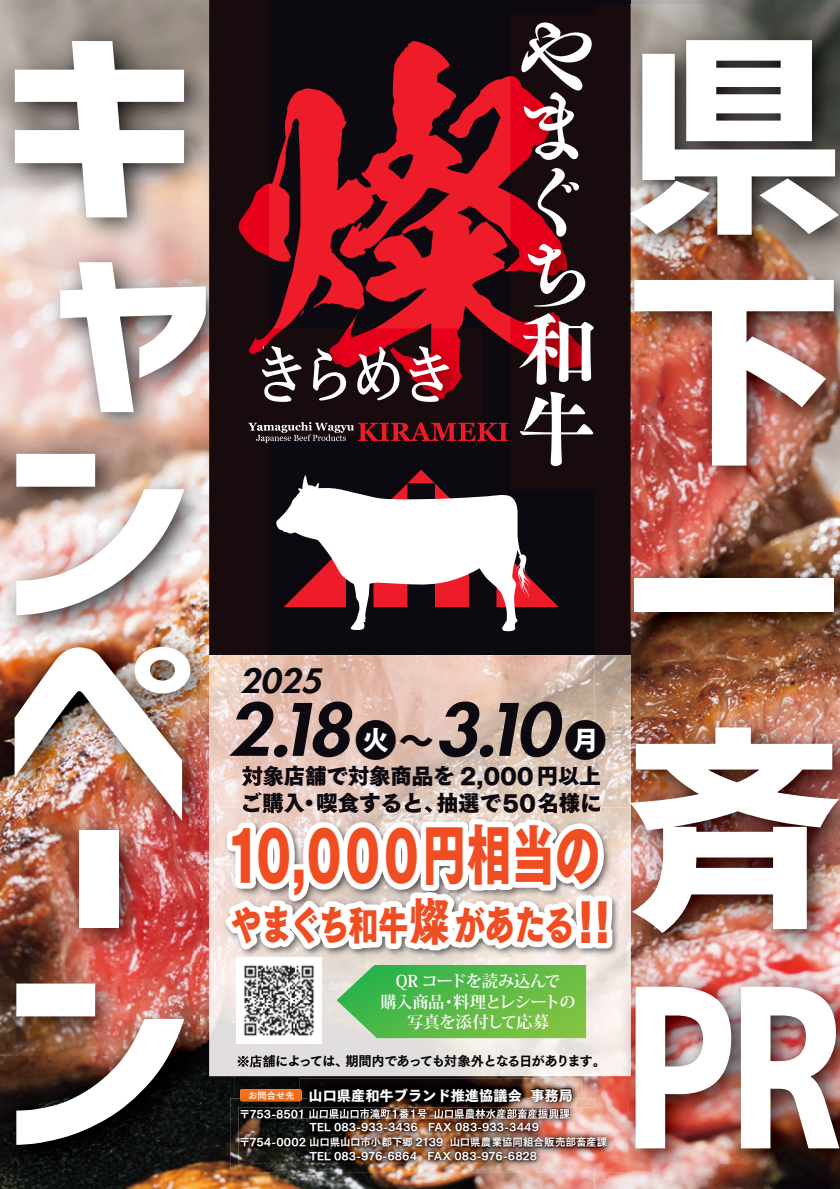
<style>
.page{position:relative;width:840px;height:1189px;background:#fff}
.page>*{position:absolute;margin:0;border:0;box-sizing:border-box;transform-origin:0 0}
.t1{font:221.1px "Corporate Logo Bold";color:#fff;scale:.8 1}
.t2{font:215.4px/196px "Corporate Logo Bold";color:#fff;scale:1.2 1}
.t3{font:212.3px/231.4px "Corporate Logo Bold";color:#fff;text-align:justify;scale:1.04 1}
.t4{font:700 74.8px "RA Hana Kocho Std";color:#fff}
.t5{font:italic 800 70.2px "Futura Std";color:#0d0910;scale:1.07 1}
.t6{font:64.5px "Tsuku Go Pro U";letter-spacing:.015em;color:#f04d22;scale:.68 1}
.t7{font:39.7px "Tsuku Go Pro U";color:#f04d22;scale:.75 1}
.t8{font:italic 800 32.7px "Futura Std";color:#0d0910;scale:1.08 1}
.t9{font:21.5px/26.9px "Tsuku Go Pro U";color:#0d0910}
.t10{font:700 16.3px/20.6px "Koz Min Pro";letter-spacing:-.035em;color:#fff;text-align:center}
.t11{font:14.2px "Tsuku Go Pro H";color:#fff}
.t12{font:13.3px "Tsuku Go Pro E";letter-spacing:-.08em;color:#000002}
.t13{font:10.5px/13.5px "Tsuku Go Pro E";letter-spacing:-.005em;color:#fff}
.s1{font-family:"Koz Go Pr 6 N";font-style:normal;font-size:42.1px}
.s2{font-family:"Koz Go Pr 6 N";font-style:normal;font-size:35.1px}
.s3{font-size:49.6px}
.s4{font-family:"Tsuku Go Pro B";font-size:9.2px}
</style>
<div class="page">
<div style="left:209px;top:0;width:421px;height:655px;background:#170b0e"></div>
<img style="left:269px;top:655px;width:325px;height:140px">
<img style="left:305px;top:795px;width:12px;height:4px">
<img style="left:421px;top:795px;width:116px;height:4px">
<img style="left:269px;top:975px;width:325px;height:100px">
<img style="left:269px;top:765px;width:247px;height:24px">
<img style="left:269px;top:792px;width:36px;height:7px">
<img style="left:317px;top:792px;width:104px;height:7px">
<img style="left:437px;top:792px;width:42px;height:7px">
<img style="left:480px;top:794px;width:21px;height:5px">
<img style="left:503px;top:794px;width:15px;height:5px">
<img style="left:520px;top:793px;width:15px;height:6px">
<img style="left:537px;top:792px;width:57px;height:7px">
<img style="left:269px;top:1054px;width:66px;height:13px">
<svg style="left:269px;top:41px;width:275px;height:344px;fill:#ee1b29"></svg>
<img style="left:462px;top:328px;width:21px;height:57px">
<img style="left:269px;top:328px;width:193px;height:63px">
<img style="left:269px;top:346px;width:60px;height:45px">
<img style="left:329px;top:346px;width:120px;height:45px">
<img style="left:510px;top:41px;width:70px;height:147px">
<img style="left:510px;top:76px;width:57px;height:293px">
<svg style="left:521px;top:22px;width:70px;height:138px"></svg>
<svg style="left:537px;top:168px;width:42px;height:69px"></svg>
<svg style="left:527px;top:244px;width:58px;height:62px"></svg>
<svg style="left:519px;top:313px;width:74px;height:71px"></svg>
<img style="left:630px;top:5px;width:209px;height:722px">
<img style="left:818px;top:932px;width:21px;height:256px">
<img style="left:626px;top:932px;width:192px;height:231px">
<img style="left:594px;top:1075px;width:32px;height:23px">
<img style="left:594px;top:1163px;width:224px;height:25px">
<img style="left:594px;top:656px;width:36px;height:419px">
<img style="left:594px;top:655px;width:36px;height:1px">
<img style="left:631px;top:727px;width:208px;height:205px">
<img style="left:630px;top:727px;width:1px;height:205px">
<img style="left:0;top:0;width:234px;height:1188px">
<img style="left:234px;top:1075px;width:35px;height:23px">
<img style="left:234px;top:1171px;width:35px;height:17px">
<img style="left:209px;top:0;width:60px;height:1075px">
<img style="left:238px;top:183px;width:31px;height:74px">
<img style="left:248px;top:332px;width:21px;height:22px">
<img style="left:262px;top:346px;width:7px;height:45px">
<img style="left:242px;top:765px;width:27px;height:24px">
<img style="left:243px;top:792px;width:26px;height:7px">
<img style="left:237px;top:1054px;width:32px;height:13px">
<img style="left:303px;top:950px;width:128px;height:25px">
<img style="left:269px;top:950px;width:34px;height:7px">
<img style="left:431px;top:950px;width:33px;height:14px">
<img style="left:530px;top:950px;width:64px;height:25px">
<img style="left:464px;top:950px;width:66px;height:14px">
<img style="left:594px;top:807px;width:35px;height:168px">
<img style="left:214px;top:807px;width:55px;height:168px">
<svg style="left:226px;top:799px;width:386px;height:151px"></svg>
<div style="left:240px;top:1088px;width:61px;height:12px;background:#f36e21;border-radius:2px"></div>
<img style="left:230px;top:1098px;width:397px;height:73px">
<img style="left:240px;top:1098px;width:60px;height:2px">
<img style="left:238px;top:1106px;width:381px;height:57px">
<img style="left:241px;top:1108px;width:329px;height:10px">
<img style="left:300px;top:1078px;width:281px;height:36px">
<svg style="left:300px;top:1088px;width:1px;height:12px"></svg>
<img style="left:300px;top:1108px;width:270px;height:6px">
<img style="left:307px;top:1086px;width:267px;height:20px">
<div style="left:359px;top:723px;width:34px;height:33px;background:#fff;border-radius:50%"></div>
<div style="left:568px;top:723px;width:34px;height:33px;background:#fff;border-radius:50%"></div>
<svg style="left:248px;top:391px;width:345px;height:240px"></svg>
<svg style="left:336px;top:964px;width:250px;height:73px;background:#65bd54"></svg>
<img style="left:236px;top:957px;width:86px;height:85px">
<h2 class="t2" style="left:-32px;top:3px;width:199px;line-height:230.5px">キャ</h2>
<h2 class="t2" style="left:-30px;top:423px;width:185px;text-align:justify">ンペー</h2>
<h2 class="t2" style="left:-30px;top:952px;width:180px">ン</h2>
<h3 class="t4" style="left:243px;top:337px;width:224px">きらめき</h3>
<h3 class="t8" style="left:240px;top:660px;width:77px">2025</h3>
<h3 class="t5" style="left:227px;top:685px;width:356px">2.18<span class="s1">火</span><span class="s2">～</span>3.10<span class="s1">月</span></h3>
<h3 class="t9" style="left:240px;top:763px;width:363px">対象店舗で対象商品を 2,000円以上ご購入・喫食すると、抽選で50名様に</h3>
<h3 class="t6" style="left:227px;top:819px;width:549px">10,000円相当の</h3>
<h3 class="t7" style="left:231px;top:902px;width:505px">やまぐち和牛<span class="s3">燦</span>があたる <span class="s3">!!</span></h3>
<h3 class="t10" style="left:380px;top:970px;width:197px">QR コードを読み込んで<br>購入商品・料理とレシートの写真を添付して応募</h3>
<p class="t12" style="left:236px;top:1049px;width:371px">※店舗によっては、期間内であっても対象外となる日があります。</p>
<h3 class="t11" style="left:248px;top:1087px;width:326px"><span class="s4">お問合せ先</span> 山口県産和牛ブランド推進協議会 事務局</h3>
<p class="t13" style="left:309px;top:1105px;width:272px;text-indent:-70px">〒753-8501 山口県山口市滝町１番１号 山口県農林水産部畜産振興課　<br>TEL 083-933-3436　FAX 083-933-3449</p>
<p class="t13" style="left:309px;top:1133px;width:310px;text-indent:-70px">〒754-0002 山口県山口市小郡下郷 2139 山口県農業協同組合販売部畜産課　<br>TEL 083-976-6864　FAX 083-976-6828</p>
<h3 class="t3" style="left:623px;top:12px;width:209px">県下一斉</h3>
<h1 class="t1" style="left:622px;top:916px;width:281px">PR</h1>
</div>
